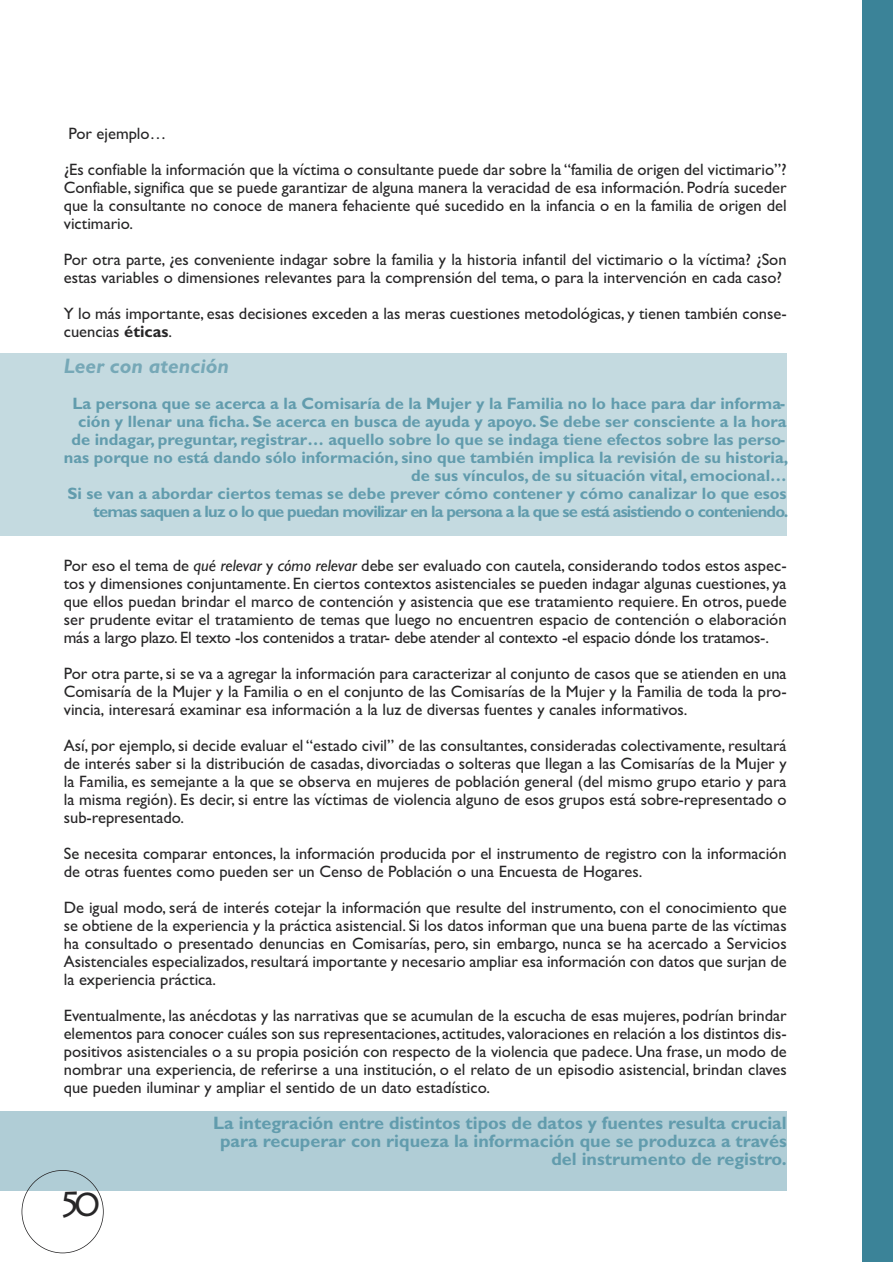
<style>
.page{position:relative;width:893px;height:1263px;background:#fff}
.page>*{position:absolute;margin:0;border:0;box-sizing:border-box;transform-origin:0 0}
.t1{font:36px "Lithos Pro";color:#272627}
.t2{font:italic 700 21px "Gill Sans";color:#76a8b7}
.t3{font:700 18px/18px "Gill Sans";color:#629cad;text-align:right}
.t4{font:16.5px/18px "Gill Sans";color:#272627;text-align:justify}
.t5{font:700 16.5px/18px "Gill Sans";color:#629cad;text-align:right}
.s1{font-weight:700}
.s2{font-style:italic}
</style>
<div class="page">
<div style="left:0;top:1111px;width:787px;height:80px;background:#b0cdd6"></div>
<div style="left:0;top:353px;width:787px;height:183px;background:#c4dae0"></div>
<div style="left:862px;top:0;width:31px;height:1261px;background:#3b8398"></div>
<div style="left:22px;top:1170px;width:82px;height:83px;border:2px solid #272627;border-radius:50%"></div>
<p class="t4" style="left:64px;top:115px;width:724px;line-height:36px">Por ejemplo…<br>¿Es confiable la información que la víctima o consultante puede dar sobre la “familia de origen del victimario”?</p>
<p class="t4" style="left:64px;top:178px;width:724px">Confiable, significa que se puede garantizar de alguna manera la veracidad de esa información. Podría suceder que la consultante no conoce de manera fehaciente qué sucedido en la infancia o en la familia de origen del victimario.</p>
<p class="t4" style="left:64px;top:250px;width:724px">Por otra parte, ¿es conveniente indagar sobre la familia y la historia infantil del victimario o la víctima? ¿Son estas variables o dimensiones relevantes para la comprensión del tema, o para la intervención en cada caso?</p>
<p class="t4" style="left:64px;top:304px;width:724px">Y lo más importante, esas decisiones exceden a las meras cuestiones metodológicas, y tienen también conse&shy;cuencias <span class="s1">éticas</span>.</p>
<p class="t2" style="left:64px;top:353px;width:167px">Leer con atención</p>
<p class="t5" style="left:64px;top:394px;width:726px">La persona que se acerca a la Comisaría de la Mujer y la Familia no lo hace para dar informa&shy;ción y llenar una ficha. Se acerca en busca de ayuda y apoyo. Se debe ser consciente a la hora de indagar, preguntar, registrar… aquello sobre lo que se indaga tiene efectos sobre las perso&shy;nas porque no está dando sólo información, sino que también implica la revisión de su historia, de sus vínculos, de su situación vital, emocional…<br>Si se van a abordar ciertos temas se debe prever cómo contener y cómo canalizar lo que esos temas saquen a luz o lo que puedan movilizar en la persona a la que se está asistiendo o conteniendo.</p>
<p class="t4" style="left:64px;top:556px;width:724px">Por eso el tema de <span class="s2">qué relevar</span> y <span class="s2">cómo relevar</span> debe ser evaluado con cautela, considerando todos estos aspec&shy;tos y dimensiones conjuntamente. En ciertos contextos asistenciales se pueden indagar algunas cuestiones, ya que ellos puedan brindar el marco de contención y asistencia que ese tratamiento requiere. En otros, puede ser prudente evitar el tratamiento de temas que luego no encuentren espacio de contención o elaboración más a largo plazo. El texto -los contenidos a tratar- debe atender al contexto -el espacio dónde los tratamos-.</p>
<p class="t4" style="left:64px;top:664px;width:724px">Por otra parte,si se va a agregar la información para caracterizar al conjunto de casos que se atienden en una Comisaría de la Mujer y la Familia o en el conjunto de las Comisarías de la Mujer y la Familia de toda la pro&shy;vincia, interesará examinar esa información a la luz de diversas fuentes y canales informativos.</p>
<p class="t4" style="left:64px;top:736px;width:724px">Así, por ejemplo, si decide evaluar el “estado civil” de las consultantes, consideradas colectivamente, resultará de interés saber si la distribución de casadas, divorciadas o solteras que llegan a las Comisarías de la Mujer y la Familia, es semejante a la que se observa en mujeres de población general (del mismo grupo etario y para la misma región). Es decir, si entre las víctimas de violencia alguno de esos grupos está sobre-representado o sub-representado.</p>
<p class="t4" style="left:64px;top:844px;width:724px">Se necesita comparar entonces, la información producida por el instrumento de registro con la información de otras fuentes como pueden ser un Censo de Población o una Encuesta de Hogares.</p>
<p class="t4" style="left:64px;top:898px;width:724px">De igual modo, será de interés cotejar la información que resulte del instrumento, con el conocimiento que se obtiene de la experiencia y la práctica asistencial. Si los datos informan que una buena parte de las víctimas ha consultado o presentado denuncias en Comisarías, pero, sin embargo, nunca se ha acercado a Servicios Asistenciales especializados,resultará importante y necesario ampliar esa información con datos que surjan de la experiencia práctica.</p>
<p class="t4" style="left:64px;top:1006px;width:724px">Eventualmente, las anécdotas y las narrativas que se acumulan de la escucha de esas mujeres, podrían brindar elementos para conocer cuáles son sus representaciones, actitudes, valoraciones en relación a los distintos dis&shy;positivos asistenciales o a su propia posición con respecto de la violencia que padece. Una frase, un modo de nombrar una experiencia, de referirse a una institución, o el relato de un episodio asistencial, brindan claves que pueden iluminar y ampliar el sentido de un dato estadístico.</p>
<p class="t3" style="left:213px;top:1114px;width:575px">La integración entre distintos tipos de datos y fuentes resulta crucial para recuperar con riqueza la información que se produzca a través del instrumento de registro.</p>
<h1 class="t1" style="left:58px;top:1183px;width:43px">50</h1>
</div>
